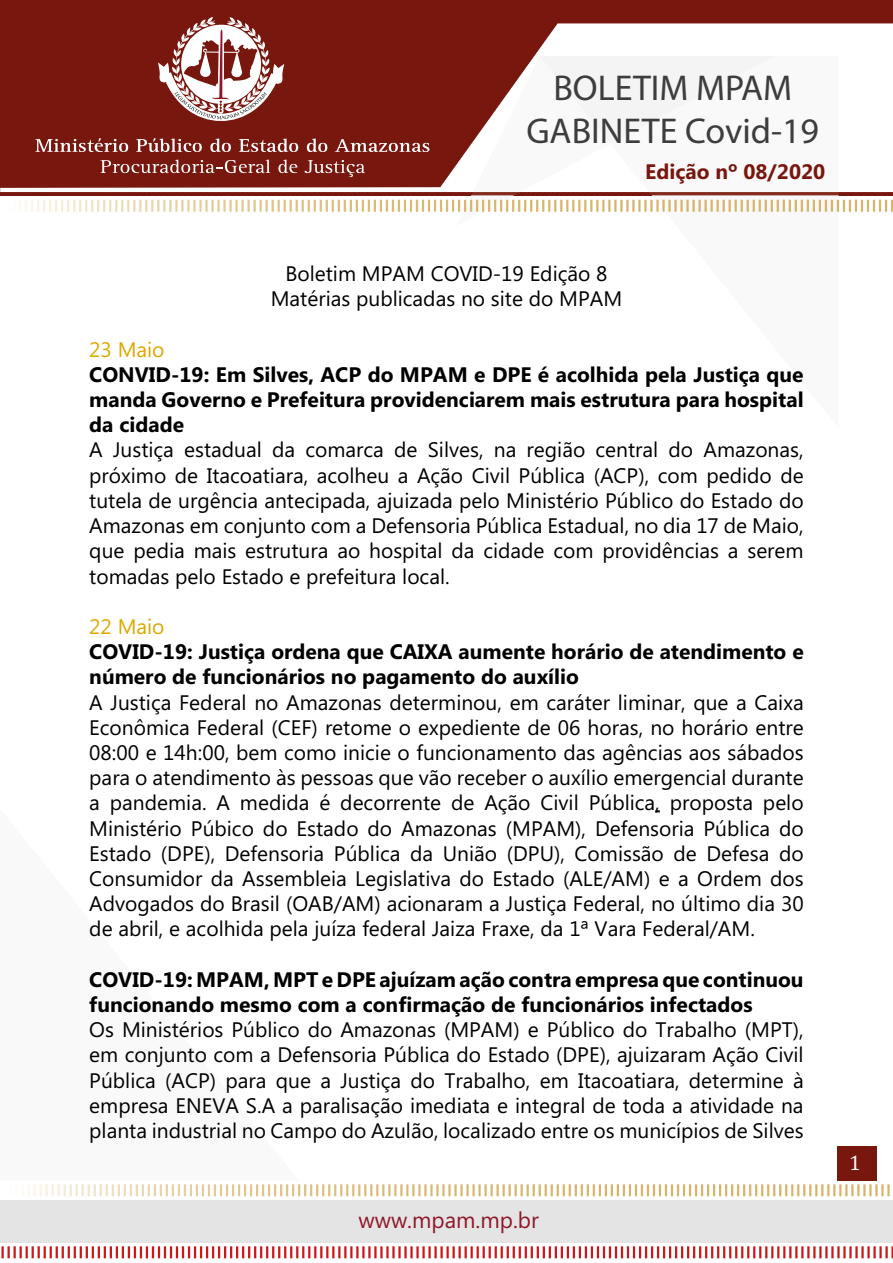
<style>
.page{position:relative;width:893px;height:1263px;background:#fff}
.page>*{position:absolute;margin:0;border:0;box-sizing:border-box;transform-origin:0 0}
.t1{font:36px/43.2px "Myriad Pro";color:#3c3d3c;text-align:center}
.t2{font:22.5px "Microsoft Phags Pa";color:#8f1728}
.t3{font:21px/25.2px "Microsoft Phags Pa";color:#000;text-align:justify}
.t4{font:700 21px/25.2px "Microsoft Phags Pa";color:#000}
.t5{font:700 21px "Microsoft Phags Pa";color:#78170e}
.t6{font:21px "Microsoft Phags Pa";color:#dea800}
.t7{font:21px "Cambria";color:#fff}
</style>
<div class="page">
<div style="left:837px;top:1146px;width:40px;height:34px;background:#78170e"></div>
<div style="left:0;top:0;width:893px;height:195px;background:#78170e"></div>
<div style="left:1px;top:1200px;width:892px;height:43px;background:#e4e4e4"></div>
<svg style="left:2px;top:1246px;width:891px;height:12px"></svg>
<svg style="left:22px;top:1184px;width:868px;height:12px"></svg>
<svg style="left:1px;top:17px;width:892px;height:195px"></svg>
<h1 class="t1" style="left:526px;top:65px;width:294px">BOLETIM MPAM<br>GABINETE Covid-19</h1>
<p class="t5" style="left:645px;top:157px;width:181px">Edição nº 08/2020</p>
<p class="t3" style="left:271px;top:260px;width:353px;text-align:center">Boletim MPAM COVID-19 Edição 8<br>Matérias publicadas no site do MPAM</p>
<p class="t6" style="left:89px;top:335px;width:77px">23 Maio</p>
<p class="t4" style="left:89px;top:361px;width:716px;text-align:justify">CONVID-19: Em Silves, ACP do MPAM e DPE é acolhida pela Justiça que manda Governo e Prefeitura providenciarem mais estrutura para hospital da cidade</p>
<p class="t3" style="left:89px;top:436px;width:716px">A Justiça estadual da comarca de Silves, na região central do Amazonas, próximo de Itacoatiara, acolheu a Ação Civil Pública (ACP), com pedido de tutela de urgência antecipada, ajuizada pelo Ministério Público do Estado do Amazonas em conjunto com a Defensoria Pública Estadual, no dia 17 de Maio, que pedia mais estrutura ao hospital da cidade com providências a serem tomadas pelo Estado e prefeitura local.</p>
<p class="t6" style="left:89px;top:612px;width:77px">22 Maio</p>
<p class="t4" style="left:89px;top:638px;width:716px">COVID-19: Justiça ordena que CAIXA aumente horário de atendimento e número de funcionários no pagamento do auxílio</p>
<p class="t3" style="left:89px;top:688px;width:716px">A Justiça Federal no Amazonas determinou, em caráter liminar, que a Caixa Econômica Federal (CEF) retome o expediente de 06 horas, no horário entre 08:00 e 14h:00, bem como inicie o funcionamento das agências aos sábados para o atendimento às pessoas que vão receber o auxílio emergencial durante a pandemia. A medida é decorrente de Ação Civil Pública, proposta pelo Ministério Púbico do Estado do Amazonas (MPAM), Defensoria Pública do Estado (DPE), Defensoria Pública da União (DPU), Comissão de Defesa do Consumidor da Assembleia Legislativa do Estado (ALE/AM) e a Ordem dos Advogados do Brasil (OAB/AM) acionaram a Justiça Federal, no último dia 30 de abril, e acolhida pela juíza federal Jaiza Fraxe, da 1ª Vara Federal/AM.</p>
<p class="t4" style="left:89px;top:965px;width:716px">COVID-19: MPAM, MPT e DPE ajuízam ação contra empresa que continuou funcionando mesmo com a confirmação de funcionários infectados</p>
<p class="t3" style="left:89px;top:1016px;width:716px">Os Ministérios Público do Amazonas (MPAM) e Público do Trabalho (MPT), em conjunto com a Defensoria Pública do Estado (DPE), ajuizaram Ação Civil Pública (ACP) para que a Justiça do Trabalho, em Itacoatiara, determine à empresa ENEVA S.A a paralisação imediata e integral de toda a atividade na planta industrial no Campo do Azulão, localizado entre os municípios de Silves</p>
<p class="t2" style="left:358px;top:1204px;width:182px">www.mpam.mp.br</p>
<p class="t7" style="left:849px;top:1151px;width:13px">1</p>
</div>
